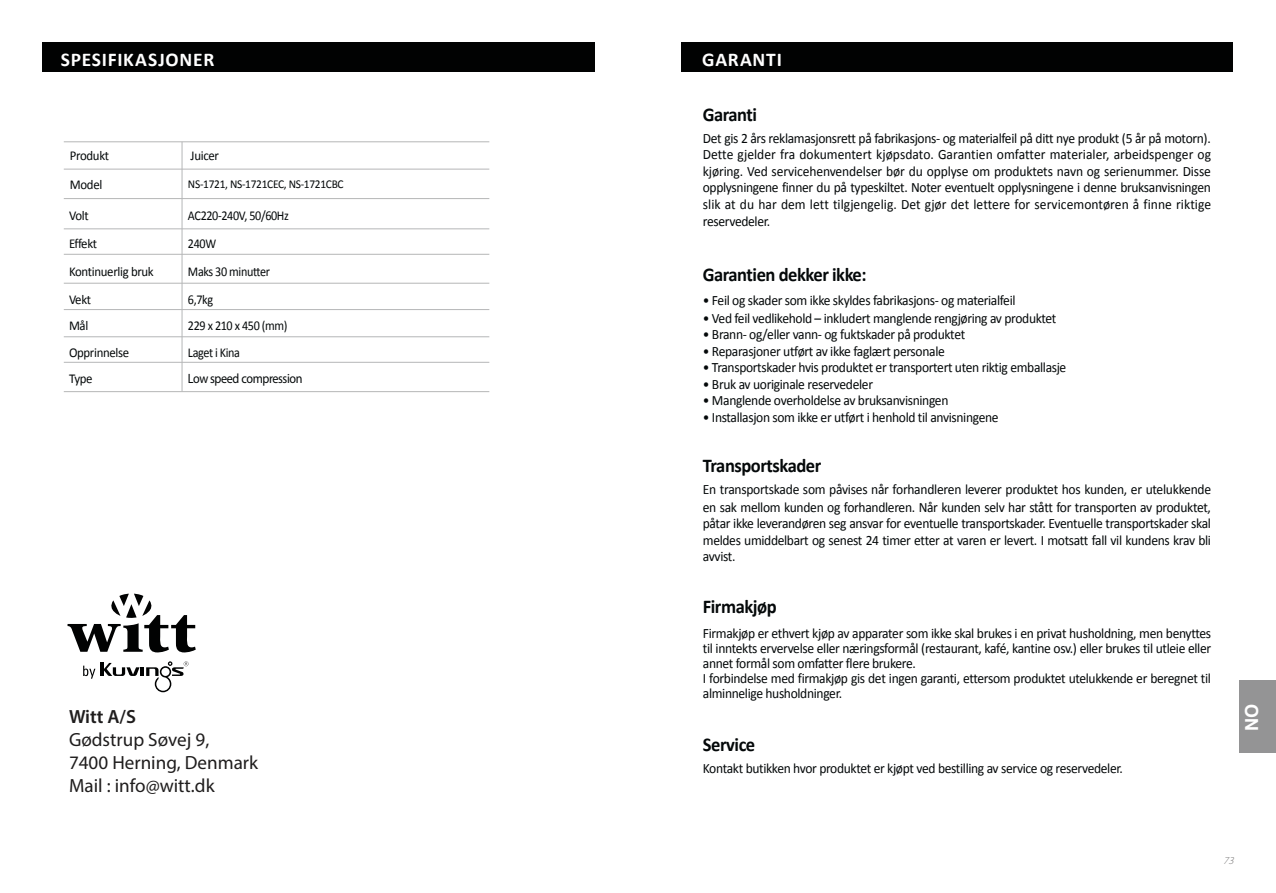
<style>
.page{position:relative;width:1276px;height:893px;background:#fff}
.page>*{position:absolute;margin:0;border:0;box-sizing:border-box;transform-origin:0 0}
.t1{font:700 19.5px "Calibri";letter-spacing:-.025em;color:#040809;scale:.95 1}
.t2{font:700 19.5px "Calibri";letter-spacing:.04em;color:#fff}
.t3{font:19.05px/23px "Myriad Pro";color:#1f1d1d}
.t4{font:600 19.05px "Myriad Pro";color:#1f1d1d}
.t5{font:700 18px "Helvetica";color:#fff}
.t6{font:14.25px/16.6px "Calibri";letter-spacing:-.025em;color:#040809;text-align:justify;scale:.95 1}
.t7{font:13.5px/28px "Calibri";letter-spacing:-.03em;color:#040809;scale:.95 1}
.t8{font:13.5px/28px "Calibri";letter-spacing:-.03em;color:#040809;scale:.9 1}
.t9{font:13.5px "Myriad Pro";letter-spacing:-.03em;color:#040809;scale:.9 1}
.t10{font:12px "Calibri";letter-spacing:-.025em;color:#040809;scale:.95 1}
.t11{font:italic 300 10.5px "Myriad Pro";color:#727171}
</style>
<div class="page">
<div style="left:43px;top:43px;width:552px;height:29px;background:#010202"></div>
<hr style="left:64px;top:229px;width:425px;height:1px;background:#b5b6b7">
<hr style="left:64px;top:169px;width:425px;height:1px;background:#b5b6b7">
<hr style="left:64px;top:142px;width:425px;height:1px;background:#b5b6b7">
<hr style="left:64px;top:254px;width:425px;height:1px;background:#b5b6b7">
<hr style="left:64px;top:283px;width:425px;height:1px;background:#b5b6b7">
<hr style="left:64px;top:309px;width:425px;height:1px;background:#b5b6b7">
<hr style="left:64px;top:337px;width:425px;height:1px;background:#b5b6b7">
<hr style="left:64px;top:362px;width:425px;height:1px;background:#b5b6b7">
<hr style="left:64px;top:391px;width:425px;height:1px;background:#b5b6b7">
<hr style="left:64px;top:198px;width:425px;height:1px;background:#b5b6b7">
<hr style="left:182px;top:142px;width:1px;height:249px;background:#b5b6b7">
<div style="left:681px;top:43px;width:551px;height:29px;background:#010202"></div>
<div style="left:1239px;top:680px;width:37px;height:72px;background:#949495"></div>
<svg style="left:68px;top:594px;width:128px;height:59px"></svg>
<svg style="left:83px;top:661px;width:105px;height:31px"></svg>
<h1 class="t2" style="left:61px;top:48px;width:155px">SPESIFIKASJONER</h1>
<p class="t7" style="left:70px;top:140px;width:43px;line-height:29.5px">Produkt<br>Model</p>
<p class="t7" style="left:191px;top:141px;width:31px">Juicer</p>
<p class="t10" style="left:188px;top:177px;width:165px">NS-1721, NS-1721CEC, NS-1721CBC</p>
<p class="t7" style="left:69px;top:201px;width:91px">Volt<br>Effekt<br>Kontinuerlig bruk<br>Vekt</p>
<p class="t7" style="left:69px;top:312px;width:65px;line-height:26.5px">Mål<br>Opprinnelse<br>Type</p>
<p class="t8" style="left:188px;top:201px;width:114px">AC220-240V, 50/60Hz<br>240W<br>Maks 30 minutter<br>6,7kg</p>
<p class="t8" style="left:188px;top:312px;width:112px;line-height:26.5px">229 x 210 x 450 (mm)<br>Laget i Kina</p>
<p class="t9" style="left:188px;top:374px;width:129px">Low speed compression</p>
<h2 class="t4" style="left:69px;top:710px;width:68px">Witt A/S</h2>
<h2 class="t3" style="left:69px;top:730px;width:191px">Gødstrup Søvej 9,<br>7400 Herning, Denmark<br>Mail : info@witt.dk</h2>
<h1 class="t2" style="left:702px;top:48px;width:81px">GARANTI</h1>
<h1 class="t1" style="left:703px;top:102px;width:59px">Garanti</h1>
<p class="t6" style="left:703px;top:129px;width:536px">Det gis 2 års reklamasjonsrett på fabrikasjons- og materialfeil på ditt nye produkt (5 år på motorn).<br>Dette gjelder fra dokumentert kjøpsdato. Garantien omfatter materialer, arbeidspenger og kjøring. Ved servicehenvendelser bør du opplyse om produktets navn og serienummer. Disse opplysningene finner du på typeskiltet. Noter eventuelt opplysningene i denne bruksanvisningen slik at du har dem lett tilgjengelig. Det gjør det lettere for servicemontøren å finne riktige reservedeler.</p>
<h1 class="t1" style="left:703px;top:263px;width:174px">Garantien dekker ikke:</h1>
<p class="t6" style="left:703px;top:291px;width:331px">• Feil og skader som ikke skyldes fabrikasjons- og materialfeil</p>
<p class="t6" style="left:703px;top:309px;width:374px">• Ved feil vedlikehold – inkludert manglende rengjøring av produktet</p>
<p class="t6" style="left:703px;top:326px;width:278px">• Brann- og/eller vann- og fuktskader på produktet</p>
<p class="t6" style="left:703px;top:342px;width:256px">• Reparasjoner utført av ikke faglært personale</p>
<p class="t6" style="left:703px;top:359px;width:384px">• Transportskader hvis produktet er transportert uten riktig emballasje</p>
<p class="t6" style="left:703px;top:375px;width:181px">• Bruk av uoriginale reservedeler</p>
<p class="t6" style="left:703px;top:392px;width:260px">• Manglende overholdelse av bruksanvisningen</p>
<p class="t6" style="left:703px;top:408px;width:313px">• Installasjon som ikke er utført i henhold til anvisningene</p>
<h1 class="t1" style="left:703px;top:453px;width:126px">Transportskader</h1>
<p class="t6" style="left:703px;top:480px;width:536px;line-height:18px">En transportskade som påvises når forhandleren leverer produktet hos kunden, er utelukkende en sak mellom kunden og forhandleren. Når kunden selv har stått for transporten av produktet,</p>
<p class="t6" style="left:703px;top:515px;width:536px">påtar ikke leverandøren seg ansvar for eventuelle transportskader. Eventuelle transportskader skal meldes umiddelbart og senest 24 timer etter at varen er levert. I motsatt fall vil kundens krav bli avvist.</p>
<h1 class="t1" style="left:703px;top:594px;width:79px">Firmakjøp</h1>
<p class="t6" style="left:703px;top:625px;width:536px;line-height:15px;text-align:left">Firmakjøp er ethvert kjøp av apparater som ikke skal brukes i en privat husholdning, men benyttes til inntekts ervervelse eller næringsformål (restaurant, kafé, kantine osv.) eller brukes til utleie eller annet formål som omfatter flere brukere.<br>I forbindelse med firmakjøp gis det ingen garanti, ettersom produktet utelukkende er beregnet til alminnelige husholdninger.</p>
<h1 class="t1" style="left:703px;top:733px;width:57px">Service</h1>
<p class="t6" style="left:703px;top:760px;width:444px">Kontakt butikken hvor produktet er kjøpt ved bestilling av service og reservedeler.</p>
<p class="t5" style="left:1244px;top:731px;width:29px;rotate:-90deg">NO</p>
<p class="t11" style="left:1223px;top:856px;width:14px">73</p>
</div>
